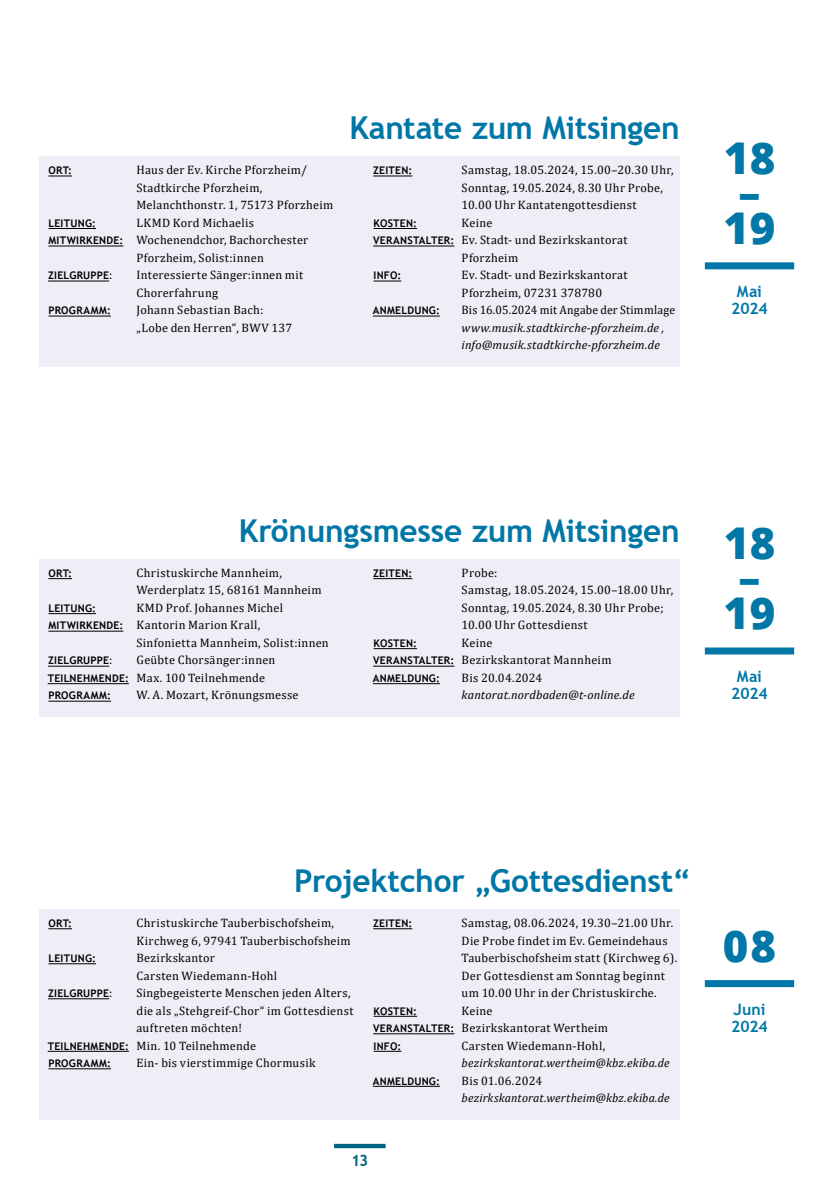
<style>
.page{position:relative;width:819px;height:1191px;background:#fff}
.page>*{position:absolute;margin:0;border:0;box-sizing:border-box;transform-origin:0 0}
.t1{font:800 43.75px/35px "Open Sans";letter-spacing:.01em;color:#0077a6;text-align:center}
.t2{font:700 31.5px "Trebuchet MS";letter-spacing:-.01em;color:#0077a6}
.t3{font:700 15.75px/17.5px "Trebuchet MS";letter-spacing:-.005em;color:#0077a6;text-align:center}
.t4{font:700 15.75px "Trebuchet MS";color:#006381}
.t5{font:12.25px/17.5px "Cambria";letter-spacing:.025em;color:#000}
.t6{font:italic 12.25px/17.5px "Cambria";letter-spacing:.01em;color:#000}
.t7{font:12.25px "Cambria";letter-spacing:.025em;color:#000;scale:.96 1}
.t8{font:12.25px "Cambria";letter-spacing:.005em;color:#000}
.t9{font:700 10.5px "Trebuchet MS";letter-spacing:.02em;color:#000}
.s1{font-family:"Trebuchet MS";font-weight:700;font-size:10.5px}
.s2{font-family:"Cambria";font-weight:400;font-size:12.25px}
</style>
<div class="page">
<div style="left:334px;top:1143px;width:51px;height:5px;background:#006381"></div>
<div style="left:40px;top:909px;width:640px;height:210px;background:#eeeef7"></div>
<div style="left:40px;top:559px;width:640px;height:158px;background:#eeeef7"></div>
<div style="left:40px;top:157px;width:640px;height:210px;background:#eeeef7"></div>
<svg style="left:48px;top:175px;width:24px;height:1px"></svg>
<hr style="left:48px;top:228px;width:48px;height:1px;background:#000">
<hr style="left:48px;top:245px;width:75px;height:1px;background:#000">
<hr style="left:48px;top:280px;width:61px;height:1px;background:#000">
<hr style="left:48px;top:315px;width:63px;height:1px;background:#000">
<hr style="left:373px;top:175px;width:39px;height:1px;background:#000">
<hr style="left:373px;top:228px;width:44px;height:1px;background:#000">
<hr style="left:373px;top:245px;width:81px;height:1px;background:#000">
<svg style="left:373px;top:280px;width:28px;height:1px"></svg>
<hr style="left:373px;top:315px;width:67px;height:1px;background:#000">
<svg style="left:48px;top:578px;width:24px;height:1px"></svg>
<hr style="left:48px;top:613px;width:48px;height:1px;background:#000">
<hr style="left:48px;top:630px;width:75px;height:1px;background:#000">
<hr style="left:48px;top:665px;width:61px;height:1px;background:#000">
<hr style="left:48px;top:683px;width:81px;height:1px;background:#000">
<hr style="left:48px;top:700px;width:63px;height:1px;background:#000">
<hr style="left:373px;top:578px;width:39px;height:1px;background:#000">
<hr style="left:373px;top:648px;width:44px;height:1px;background:#000">
<hr style="left:373px;top:665px;width:81px;height:1px;background:#000">
<hr style="left:373px;top:683px;width:67px;height:1px;background:#000">
<svg style="left:48px;top:928px;width:24px;height:1px"></svg>
<hr style="left:48px;top:963px;width:48px;height:1px;background:#000">
<hr style="left:48px;top:998px;width:61px;height:1px;background:#000">
<hr style="left:48px;top:1050px;width:81px;height:1px;background:#000">
<hr style="left:48px;top:1068px;width:63px;height:1px;background:#000">
<hr style="left:373px;top:928px;width:39px;height:1px;background:#000">
<hr style="left:373px;top:1015px;width:44px;height:1px;background:#000">
<hr style="left:373px;top:1033px;width:81px;height:1px;background:#000">
<svg style="left:373px;top:1050px;width:28px;height:1px"></svg>
<hr style="left:373px;top:1085px;width:67px;height:1px;background:#000">
<div style="left:704px;top:647px;width:90px;height:7px;background:#0077a6"></div>
<div style="left:704px;top:980px;width:90px;height:7px;background:#0077a6"></div>
<div style="left:704px;top:262px;width:90px;height:7px;background:#0077a6"></div>
<p class="t9" style="left:48px;top:166px;width:25px">ORT:</p>
<p class="t5" style="left:136px;top:162px;width:198px">Haus der Ev. Kirche Pforzheim/<br>Stadtkirche Pforzheim,<br>Melanchthonstr. 1, 75173 Pforzheim</p>
<p class="t9" style="left:48px;top:219px;width:49px">LEITUNG:</p>
<p class="t5" style="left:136px;top:214px;width:119px">LKMD Kord Michaelis</p>
<p class="t5" style="left:48px;top:232px;width:261px"><span class="s1">MITWIRKENDE:</span> Wochenendchor, Bachorchester</p>
<p class="t5" style="left:136px;top:249px;width:129px">Pforzheim, Solist:innen</p>
<p class="t9" style="left:48px;top:271px;width:66px">ZIELGRUPPE<span class="s2">:</span></p>
<p class="t5" style="left:136px;top:267px;width:168px">Interessierte Sänger:innen mit<br>Chorerfahrung</p>
<p class="t9" style="left:48px;top:306px;width:64px">PROGRAMM:</p>
<p class="t5" style="left:136px;top:302px;width:157px">Johann Sebastian Bach: „Lobe den Herren“, BWV 137</p>
<h2 class="t2" style="left:349px;top:116px;width:332px">Kantate zum Mitsingen</h2>
<p class="t9" style="left:373px;top:166px;width:41px">ZEITEN:</p>
<p class="t5" style="left:461px;top:162px;width:213px">Samstag, 18.05.2024, 15.00–20.30 Uhr,<br>Sonntag, 19.05.2024, 8.30 Uhr Probe,<br>10.00 Uhr Kantatengottesdienst</p>
<p class="t9" style="left:373px;top:219px;width:45px">KOSTEN:</p>
<p class="t5" style="left:461px;top:214px;width:32px">Keine</p>
<p class="t5" style="left:373px;top:232px;width:256px"><span class="s1">VERANSTALTER:</span> Ev. Stadt- und Bezirkskantorat</p>
<p class="t5" style="left:461px;top:249px;width:58px">Pforzheim</p>
<p class="t9" style="left:373px;top:271px;width:29px">INFO:</p>
<p class="t5" style="left:461px;top:267px;width:167px">Ev. Stadt- und Bezirkskantorat<br>Pforzheim, 07231 378780</p>
<p class="t9" style="left:373px;top:306px;width:69px">ANMELDUNG:</p>
<p class="t7" style="left:461px;top:304px;width:224px">Bis 16.05.2024 mit Angabe der Stimmlage</p>
<p class="t6" style="left:461px;top:320px;width:204px">www.musik.stadtkirche-pforzheim.de , info@musik.stadtkirche-pforzheim.de</p>
<h1 class="t1" style="left:723px;top:142px;width:53px">18 –<br>19</h1>
<p class="t3" style="left:731px;top:284px;width:38px">Mai<br>2024</p>
<h2 class="t2" style="left:239px;top:518px;width:442px">Krönungsmesse zum Mitsingen</h2>
<p class="t9" style="left:48px;top:569px;width:25px">ORT:</p>
<p class="t5" style="left:136px;top:564px;width:186px">Christuskirche Mannheim,<br>Werderplatz 15, 68161 Mannheim</p>
<p class="t9" style="left:48px;top:604px;width:49px">LEITUNG:</p>
<p class="t5" style="left:136px;top:599px;width:148px">KMD Prof. Johannes Michel</p>
<p class="t5" style="left:48px;top:617px;width:213px"><span class="s1">MITWIRKENDE:</span> Kantorin Marion Krall,</p>
<p class="t5" style="left:136px;top:634px;width:194px">Sinfonietta Mannheim, Solist:innen</p>
<p class="t9" style="left:48px;top:656px;width:66px">ZIELGRUPPE<span class="s2">:</span></p>
<p class="t5" style="left:48px;top:652px;width:229px;text-indent:89px">Geübte Chorsänger:innen<br><span class="s1">TEILNEHMENDE:</span> Max. 100 Teilnehmende</p>
<p class="t9" style="left:48px;top:691px;width:64px">PROGRAMM:</p>
<p class="t5" style="left:136px;top:687px;width:163px">W. A. Mozart, Krönungsmesse</p>
<p class="t9" style="left:373px;top:569px;width:41px">ZEITEN:</p>
<p class="t5" style="left:461px;top:564px;width:213px">Probe:<br>Samstag, 18.05.2024, 15.00–18.00 Uhr,<br>Sonntag, 19.05.2024, 8.30 Uhr Probe;<br>10.00 Uhr Gottesdienst</p>
<p class="t9" style="left:373px;top:639px;width:45px">KOSTEN:</p>
<p class="t5" style="left:373px;top:634px;width:240px;text-indent:88px">Keine<br><span class="s1">VERANSTALTER:</span> Bezirkskantorat Mannheim</p>
<p class="t9" style="left:373px;top:674px;width:69px">ANMELDUNG:</p>
<p class="t8" style="left:461px;top:672px;width:82px">Bis 20.04.2024</p>
<p class="t6" style="left:461px;top:687px;width:174px">kantorat.nordbaden@t-online.de</p>
<h1 class="t1" style="left:723px;top:527px;width:53px">18 –<br>19</h1>
<p class="t3" style="left:731px;top:669px;width:38px">Mai<br>2024</p>
<h2 class="t2" style="left:294px;top:868px;width:398px">Projektchor „Gottesdienst“</h2>
<p class="t9" style="left:48px;top:919px;width:25px">ORT:</p>
<p class="t5" style="left:136px;top:914px;width:216px">Christuskirche Tauberbischofsheim,<br>Kirchweg 6, 97941 Tauberbischofsheim</p>
<p class="t9" style="left:48px;top:954px;width:49px">LEITUNG:</p>
<p class="t5" style="left:136px;top:949px;width:142px">Bezirkskantor<br>Carsten Wiedemann-Hohl</p>
<p class="t9" style="left:48px;top:989px;width:66px">ZIELGRUPPE<span class="s2">:</span></p>
<p class="t5" style="left:136px;top:984px;width:215px">Singbegeisterte Menschen jeden Alters,</p>
<p class="t5" style="left:136px;top:1002px;width:218px">die als „Stehgreif-Chor“ im Gottesdienst</p>
<p class="t5" style="left:136px;top:1019px;width:107px">auftreten möchten!</p>
<p class="t5" style="left:48px;top:1037px;width:210px"><span class="s1">TEILNEHMENDE:</span> Min. 10 Teilnehmende</p>
<p class="t9" style="left:48px;top:1059px;width:64px">PROGRAMM:</p>
<p class="t5" style="left:136px;top:1054px;width:181px">Ein- bis vierstimmige Chormusik</p>
<p class="t9" style="left:373px;top:919px;width:41px">ZEITEN:</p>
<p class="t5" style="left:461px;top:914px;width:217px">Samstag, 08.06.2024, 19.30–21.00 Uhr.<br>Die Probe findet im Ev. Gemeindehaus Tauberbischofsheim statt (Kirchweg 6).<br>Der Gottesdienst am Sonntag beginnt um 10.00 Uhr in der Christuskirche.</p>
<p class="t9" style="left:373px;top:1006px;width:45px">KOSTEN:</p>
<p class="t5" style="left:373px;top:1002px;width:236px;text-indent:88px">Keine<br><span class="s1">VERANSTALTER:</span> Bezirkskantorat Wertheim</p>
<p class="t9" style="left:373px;top:1041px;width:29px">INFO:</p>
<p class="t5" style="left:461px;top:1037px;width:145px">Carsten Wiedemann-Hohl,</p>
<p class="t6" style="left:461px;top:1055px;width:210px">bezirkskantorat.wertheim@kbz.ekiba.de</p>
<p class="t9" style="left:373px;top:1076px;width:69px">ANMELDUNG:</p>
<p class="t8" style="left:461px;top:1074px;width:82px">Bis 01.06.2024</p>
<p class="t6" style="left:461px;top:1090px;width:210px">bezirkskantorat.wertheim@kbz.ekiba.de</p>
<p class="t4" style="left:351px;top:1154px;width:19px">13</p>
<h1 class="t1" style="left:723px;top:929px;width:55px">08</h1>
<p class="t3" style="left:731px;top:1001px;width:38px;text-align:left">Juni<br>2024</p>
</div>
